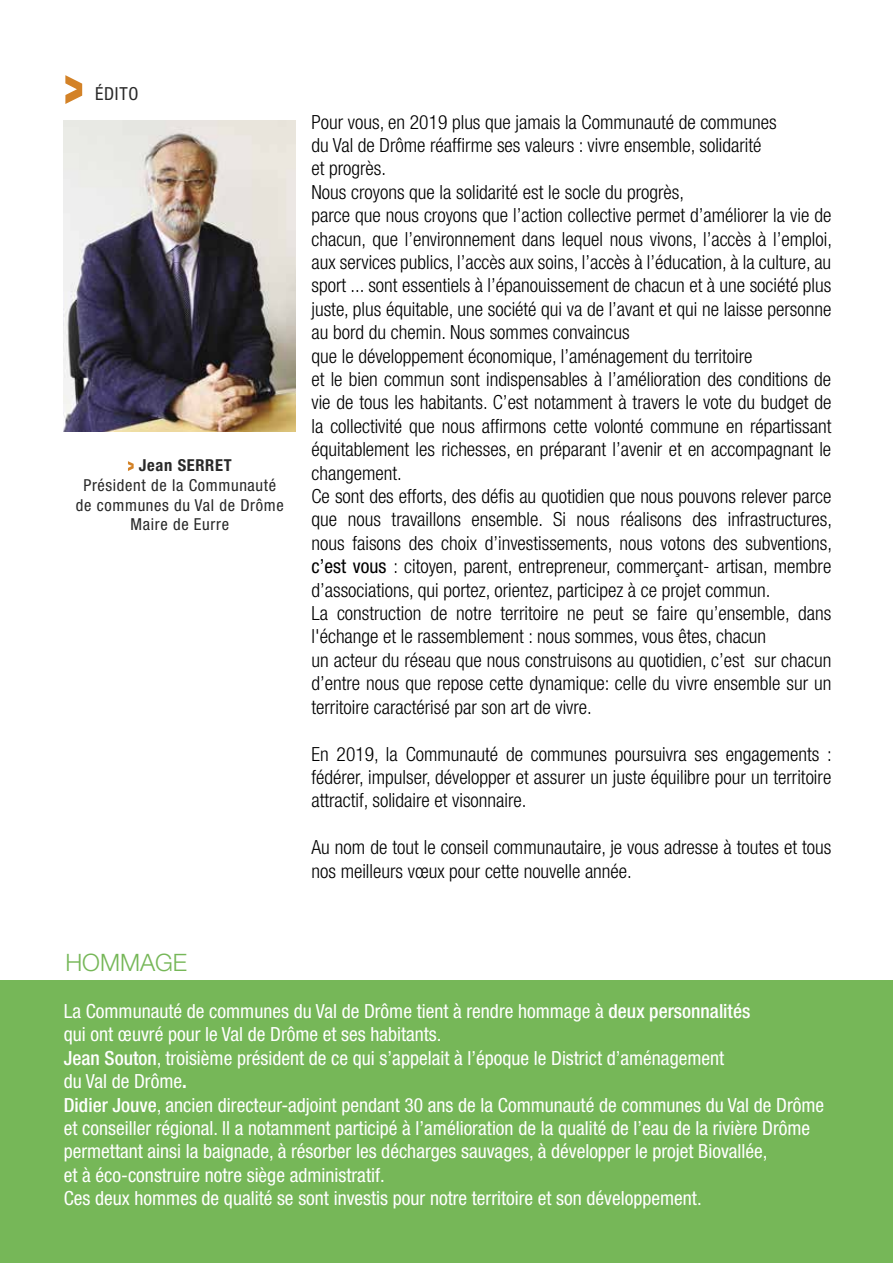
<style>
.page{position:relative;width:893px;height:1263px;background:#fff}
.page>*{position:absolute;margin:0;border:0;box-sizing:border-box;transform-origin:0 0}
.t1{font:300 24px "Helvetica Neue LT Std";color:#76b758}
.t2{font:300 condensed 19.5px/23.4px "Helvetica Neue LT Std";color:#000}
.t3{font:condensed 19.5px/23.4px "Helvetica Neue LT Std";color:#fff}
.t4{font:condensed 18px "Helvetica Neue LT Std";letter-spacing:.04em;color:#292929}
.t5{font:condensed 16.5px/19.8px "Helvetica Neue LT Std";letter-spacing:.04em;color:#292929;text-align:center}
.t6{font:700 condensed 16.5px "Helvetica Neue LT Std";letter-spacing:.04em;color:#292929}
.s1{font-weight:400}
.s2{font-weight:500}
.s3{font-weight:700}
</style>
<div class="page">
<img style="left:64px;top:120px;width:232px;height:312px">
<svg style="left:65px;top:75px;width:17px;height:29px"></svg>
<svg style="left:128px;top:461px;width:6px;height:10px"></svg>
<div style="left:0;top:980px;width:893px;height:283px;background:#76b758"></div>
<p class="t4" style="left:95px;top:84px;width:45px">ÉDITO</p>
<p class="t6" style="left:139px;top:455px;width:94px">Jean SERRET</p>
<p class="t5" style="left:76px;top:475px;width:209px">Président de la Communauté de communes du Val de Drôme<br>Maire de Eurre</p>
<p class="t2" style="left:311px;top:110px;width:522px">Pour vous, en 2019 plus que jamais la Communauté de communes<br>du Val de Drôme réaffirme ses valeurs : vivre ensemble, solidarité<br>et progrès.<br>Nous croyons que la solidarité est le socle du progrès,<br>parce que nous croyons que l’action collective permet d’améliorer la vie de chacun, que l’environnement dans lequel nous vivons, l’accès à l’emploi, aux services publics, l’accès aux soins, l’accès à l’éducation, à la culture, au sport ... sont essentiels à l’épanouissement de chacun et à une société plus juste, plus équitable, une société qui va de l’avant et qui ne laisse personne au bord du chemin. Nous sommes convaincus<br>que le développement économique, l’aménagement du territoire<br>et le bien commun sont indispensables à l’amélioration des conditions de vie de tous les habitants. C’est notamment à travers le vote du budget de la collectivité que nous affirmons cette volonté commune en répartissant équitablement les richesses, en préparant l’avenir et en accompagnant le changement.<br>Ce sont des efforts, des défis au quotidien que nous pouvons relever parce que nous travaillons ensemble. Si nous réalisons des infrastructures, nous faisons des choix d’investissements, nous votons des subventions, <span class="s1">c’est vous</span> : citoyen, parent, entrepreneur, commerçant- artisan, membre d’associations, qui portez, orientez, participez à ce projet commun.<br>La construction de notre territoire ne peut se faire qu’ensemble, dans l'échange et le rassemblement : nous sommes, vous êtes, chacun<br>un acteur du réseau que nous construisons au quotidien, c’est sur chacun d’entre nous que repose cette dynamique: celle du vivre ensemble sur un territoire caractérisé par son art de vivre.</p>
<p class="t2" style="left:311px;top:742px;width:522px;text-align:justify">En 2019, la Communauté de communes poursuivra ses engagements : fédérer, impulser, développer et assurer un juste équilibre pour un territoire attractif, solidaire et visonnaire.</p>
<p class="t2" style="left:311px;top:835px;width:521px">Au nom de tout le conseil communautaire, je vous adresse à toutes et tous nos meilleurs vœux pour cette nouvelle année.</p>
<p class="t1" style="left:65px;top:948px;width:123px">HOMMAGE</p>
<p class="t3" style="left:64px;top:999px;width:762px">La Communauté de communes du Val de Drôme tient à rendre hommage à <span class="s2">deux personnalités<br></span>qui ont œuvré pour le Val de Drôme et ses habitants.<br><span class="s2">Jean Souton</span>, troisième président de ce qui s’appelait à l’époque le District d’aménagement<br>du Val de Drôme<span class="s3">.<br></span><span class="s2">Didier Jouve</span>, ancien directeur-adjoint pendant 30 ans de la Communauté de communes du Val de Drôme et conseiller régional. Il a notamment participé à l’amélioration de la qualité de l’eau de la rivière Drôme permettant ainsi la baignade, à résorber les décharges sauvages, à développer le projet Biovallée,<br>et à éco-construire notre siège administratif.<br>Ces deux hommes de qualité se sont investis pour notre territoire et son développement.</p>
</div>
